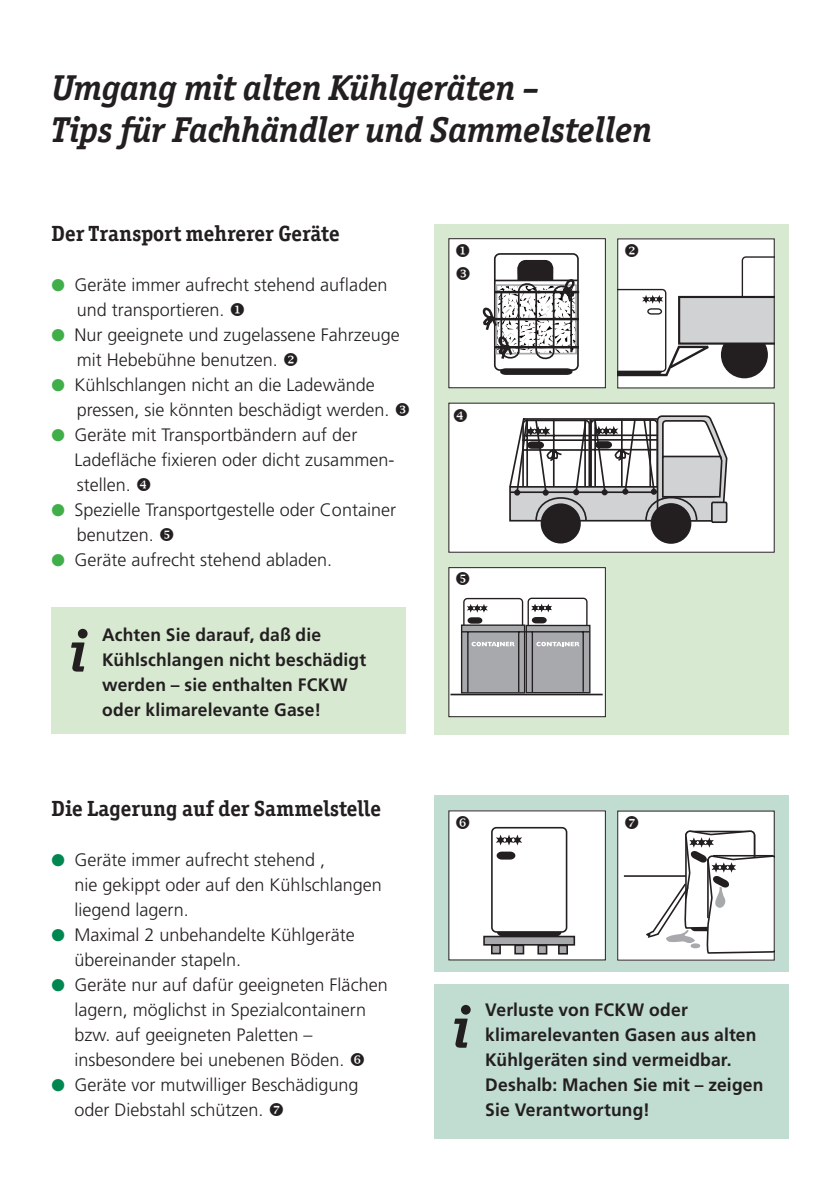
<style>
.page{position:relative;width:840px;height:1191px;background:#fff}
.page>*{position:absolute;margin:0;border:0;box-sizing:border-box;transform-origin:0 0}
.Head{font:italic 700 36px "Officina Ser ITC Std";color:#231f20}
.Copy{font:700 22px "Officina Ser ITC Std";color:#231f20}
.Subhead{font:700 22px "Officina Ser ITC Std";color:#231f20}
.Copy-2{font:300 18px/25px "Frutiger LT Std";color:#231f20}
.Copy_eingerückt{font:700 18px/25px "Frutiger LT Std";letter-spacing:.01em;color:#231f20}
.s1{color:#40ae49}
.s2{color:#008751}
</style>
<div class="page">
<div style="left:434px;top:795px;width:354px;height:177px;background:#c1dcd1"></div>
<div style="left:448px;top:811px;width:157px;height:149px;background:#fff"></div>
<div style="left:497px;top:921px;width:63px;height:14px;background:#231f20;border-radius:5px"></div>
<div style="left:496px;top:920px;width:65px;height:16px;border:2px solid #231f20;border-radius:5px"></div>
<div style="left:491px;top:827px;width:75px;height:105px;background:#fff;border-radius:5px"></div>
<div style="left:491px;top:827px;width:76px;height:105px;border:2px solid #231f20;border-radius:5px"></div>
<svg style="left:493px;top:832px;width:29px;height:28px"></svg>
<div style="left:483px;top:935px;width:91px;height:10px;background:#a8a9ad;border:2px solid #231f20"></div>
<div style="left:514px;top:944px;width:10px;height:10px;background:#a8a9ad;border:2px solid #231f20"></div>
<div style="left:537px;top:944px;width:10px;height:10px;background:#a8a9ad;border:2px solid #231f20"></div>
<div style="left:557px;top:944px;width:10px;height:10px;background:#a8a9ad;border:2px solid #231f20"></div>
<div style="left:490px;top:944px;width:10px;height:10px;background:#a8a9ad;border:2px solid #231f20"></div>
<div style="left:617px;top:811px;width:156px;height:149px;background:#fff"></div>
<hr style="left:623px;top:875px;width:90px;height:2px;background:#231f20">
<svg style="left:644px;top:830px;width:128px;height:124px"></svg>
<div style="left:434px;top:224px;width:354px;height:510px;background:#d8e9d2"></div>
<div style="left:448px;top:567px;width:157px;height:149px;background:#fff"></div>
<div style="left:463px;top:598px;width:60px;height:83px;border:1px solid #231f20;border-radius:4px"></div>
<svg style="left:467px;top:604px;width:21px;height:20px"></svg>
<div style="left:527px;top:597px;width:60px;height:84px;border:1px solid #231f20;border-radius:4px"></div>
<svg style="left:531px;top:603px;width:21px;height:21px"></svg>
<div style="left:525px;top:625px;width:65px;height:68px;background:#a8a9ad;border:1px solid #231f20"></div>
<div style="left:460px;top:624px;width:65px;height:69px;background:#a8a9ad;border:1px solid #231f20"></div>
<hr style="left:461px;top:631px;width:128px;height:1px;background:#231f20">
<hr style="left:467px;top:632px;width:1px;height:60px;background:#231f20">
<hr style="left:517px;top:631px;width:2px;height:61px;background:#231f20">
<hr style="left:531px;top:632px;width:1px;height:60px;background:#231f20">
<hr style="left:582px;top:631px;width:1px;height:60px;background:#231f20">
<svg style="left:471px;top:642px;width:43px;height:4px"></svg>
<svg style="left:536px;top:642px;width:43px;height:4px"></svg>
<hr style="left:450px;top:693px;width:152px;height:2px;background:#231f20">
<div style="left:448px;top:567px;width:157px;height:150px;border:1px solid #231f20"></div>
<div style="left:617px;top:239px;width:156px;height:149px;background:#fff"></div>
<div style="left:448px;top:403px;width:325px;height:149px;background:#fff"></div>
<div style="left:541px;top:504px;width:38px;height:38px;background:#231f20;border-radius:50%"></div>
<div style="left:540px;top:503px;width:40px;height:40px;border:2px solid #231f20;border-radius:50%"></div>
<div style="left:651px;top:504px;width:39px;height:39px;background:#231f20;border-radius:50%"></div>
<div style="left:650px;top:503px;width:41px;height:41px;border:2px solid #231f20;border-radius:50%"></div>
<svg style="left:509px;top:415px;width:219px;height:109px"></svg>
<div style="left:448px;top:239px;width:157px;height:149px;background:#fff"></div>
<div style="left:493px;top:253px;width:85px;height:118px;border:2px solid #231f20;border-radius:5px"></div>
<div style="left:518px;top:261px;width:34px;height:19px;background:#231f20;border-radius:7px"></div>
<div style="left:517px;top:260px;width:35px;height:21px;border:2px solid #231f20;border-radius:7px"></div>
<div style="left:517px;top:267px;width:36px;height:13px;background:#231f20"></div>
<svg style="left:482px;top:278px;width:98px;height:97px"></svg>
<div style="left:448px;top:238px;width:157px;height:150px;border:1px solid #231f20"></div>
<div style="left:51px;top:607px;width:354px;height:126px;background:#d8e9d2"></div>
<svg style="left:71px;top:629px;width:16px;height:42px"></svg>
<div style="left:434px;top:984px;width:354px;height:154px;background:#c1dcd1"></div>
<svg style="left:454px;top:1005px;width:16px;height:42px"></svg>
<svg style="left:617px;top:243px;width:156px;height:134px"></svg>
<p class="Head" style="left:51px;top:66px;width:489px">Umgang mit alten Kühlgeräten –</p>
<p class="Head" style="left:51px;top:108px;width:601px">Tips für Fachhändler und Sammelstellen</p>
<p class="Subhead" style="left:52px;top:219px;width:289px">Der Transport mehrerer Geräte</p>
<p class="Copy-2" style="left:77px;top:272px;width:312px;text-indent:-25px"><span class="s1">●</span> Geräte immer aufrecht stehend aufladen und transportieren. ◆</p>
<p class="Copy-2" style="left:77px;top:322px;width:324px;text-indent:-25px"><span class="s1">●</span> Nur geeignete und zugelassene Fahrzeuge mit Hebebühne benutzen. ❖</p>
<p class="Copy-2" style="left:77px;top:372px;width:314px;text-indent:-25px"><span class="s1">●</span> Kühlschlangen nicht an die Ladewände pressen, sie könnten beschädigt werden.</p>
<p class="Copy-2" style="left:52px;top:422px;width:307px"><span class="s1">●</span> Geräte mit Transportbändern auf der</p>
<p class="Copy-2" style="left:74px;top:447px;width:321px">Ladefläche fixieren oder dicht zusammen&shy;stellen.</p>
<p class="Copy-2" style="left:77px;top:497px;width:321px;text-indent:-25px"><span class="s1">●</span> Spezielle Transportgestelle oder Container benutzen.</p>
<p class="Copy-2" style="left:52px;top:547px;width:282px"><span class="s1">●</span> Geräte aufrecht stehend abladen.</p>
<p class="Copy_eingerückt" style="left:102px;top:622px;width:265px">Achten Sie darauf, daß die<br>Kühlschlangen nicht beschädigt werden – sie enthalten FCKW oder klimarelevante Gase!</p>
<p class="Copy" style="left:52px;top:794px;width:331px">Die Lagerung auf der Sammelstelle</p>
<p class="Copy-2" style="left:52px;top:847px;width:275px"><span class="s2">●</span> Geräte immer aufrecht stehend ,</p>
<p class="Copy-2" style="left:74px;top:872px;width:309px">nie gekippt oder auf den Kühlschlangen liegend lagern.</p>
<p class="Copy-2" style="left:52px;top:922px;width:304px"><span class="s2">●</span> Maximal 2 unbehandelte Kühlgeräte</p>
<p class="Copy-2" style="left:74px;top:947px;width:168px">übereinander stapeln.</p>
<p class="Copy-2" style="left:74px;top:972px;width:315px;text-indent:-23px"><span class="s2">●</span> Geräte nur auf dafür geeigneten Flächen lagern, möglichst in Spezialcontainern bzw. auf geeigneten Paletten –</p>
<p class="Copy-2" style="left:74px;top:1047px;width:271px">insbesondere bei unebenen Böden.</p>
<p class="Copy-2" style="left:52px;top:1072px;width:308px"><span class="s2">●</span> Geräte vor mutwilliger Beschädigung</p>
<p class="Copy-2" style="left:74px;top:1097px;width:191px">oder Diebstahl schützen.</p>
<p class="Copy_eingerückt" style="left:485px;top:997px;width:273px">Verluste von FCKW oder klimarelevanten Gasen aus alten</p>
<p class="Copy_eingerückt" style="left:485px;top:1047px;width:248px">Kühlgeräten sind vermeidbar.</p>
<p class="Copy_eingerückt" style="left:485px;top:1072px;width:279px">Deshalb: Machen Sie mit – zeigen<br>Sie Verantwortung!</p>
</div>
